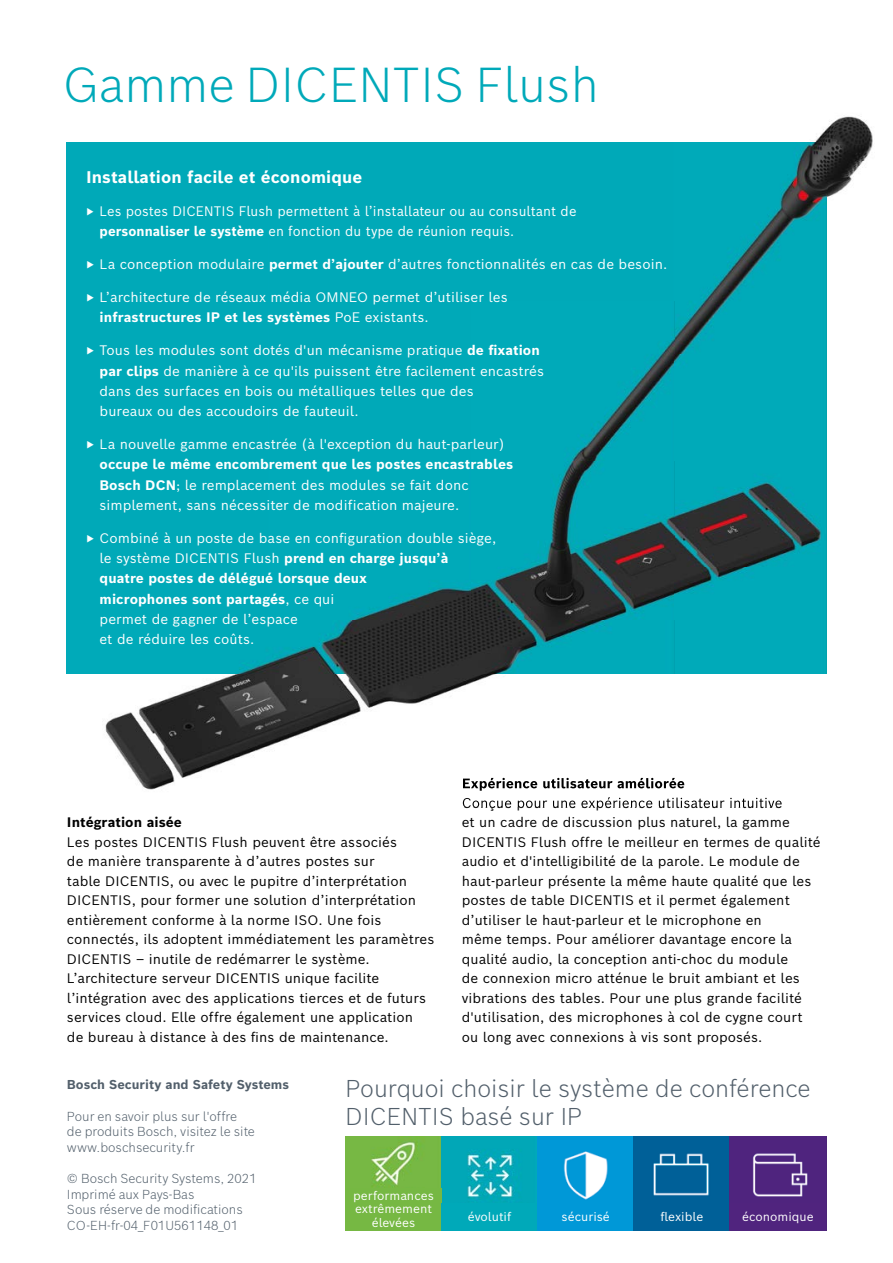
<style>
.page{position:relative;width:893px;height:1263px;background:#fff}
.page>*{position:absolute;margin:0;border:0;box-sizing:border-box;transform-origin:0 0}
.t1{font:300 48px "Bosch Sans";color:#00a9b9}
.t2{font:300 23.85px/28.5px "Bosch Sans";color:#525f6b}
.t3{font:700 16.5px "Bosch Sans";letter-spacing:.005em;color:#fff}
.t4{font:13.5px/19.5px "Bosch Sans";letter-spacing:.005em;color:#000}
.t5{font:13.5px/20.2px "Bosch Sans";letter-spacing:.005em;color:#fff}
.t6{font:13.5px/20.2px "Bosch Sans";letter-spacing:.005em;color:#fff;scale:.96 1}
.t7{font:700 13.5px "Bosch Sans";letter-spacing:.005em;color:#000}
.t8{font:300 12.75px/15.6px "Bosch Sans";color:#525f6b}
.t9{font:700 12.6px "Bosch Sans";color:#525f6b}
.t10{font:12px/13.5px "Bosch Sans";color:#fff;text-align:center}
.s1{font-weight:900;font-size:12px}
.s2{font-weight:700}
</style>
<div class="page">
<img style="left:815px;top:116px;width:58px;height:45px">
<img style="left:66px;top:161px;width:1px;height:513px">
<img style="left:826px;top:161px;width:37px;height:377px">
<img style="left:826px;top:538px;width:1px;height:136px">
<img style="left:105px;top:674px;width:399px;height:130px">
<img style="left:463px;top:778px;width:221px;height:13px">
<img style="left:463px;top:797px;width:319px;height:10px">
<img style="left:67px;top:142px;width:759px;height:532px">
<img style="left:345px;top:1136px;width:481px;height:67px">
<div style="left:345px;top:1188px;width:97px;height:43px;background:#76b843"></div>
<div style="left:442px;top:1203px;width:96px;height:28px;background:#00a9b9"></div>
<div style="left:538px;top:1203px;width:96px;height:28px;background:#0098d7"></div>
<div style="left:634px;top:1203px;width:96px;height:28px;background:#006098"></div>
<div style="left:730px;top:1203px;width:96px;height:28px;background:#50247e"></div>
<h1 class="t1" style="left:63px;top:52px;width:538px">Gamme DICENTIS Flush</h1>
<p class="t3" style="left:86px;top:166px;width:277px">Installation facile et économique</p>
<p class="t6" style="left:100px;top:200px;width:498px;text-indent:-14px"><span class="s1">▶</span> Les postes DICENTIS Flush permettent à l’installateur ou au consultant de <span class="s2">personnaliser le système</span> en fonction du type de réunion requis.</p>
<p class="t5" style="left:86px;top:254px;width:583px"><span class="s1">▶</span> La conception modulaire <span class="s2">permet d’ajouter</span> d’autres fonctionnalités en cas de besoin.</p>
<p class="t5" style="left:100px;top:287px;width:410px;text-indent:-14px"><span class="s1">▶</span> L’architecture de réseaux média OMNEO permet d’utiliser les <span class="s2">infrastructures IP et les systèmes</span> PoE existants.</p>
<p class="t5" style="left:100px;top:340px;width:446px;text-indent:-14px"><span class="s1">▶</span> Tous les modules sont dotés d'un mécanisme pratique <span class="s2">de fixation par clips</span> de manière à ce qu'ils puissent être facilement encastrés dans des surfaces en bois ou métalliques telles que des<br>bureaux ou des accoudoirs de fauteuil.</p>
<p class="t5" style="left:100px;top:434px;width:415px;text-indent:-14px"><span class="s1">▶</span> La nouvelle gamme encastrée (à l'exception du haut-parleur) <span class="s2">occupe le même encombrement que les postes encastrables Bosch DCN</span>; le remplacement des modules se fait donc simplement, sans nécessiter de modification majeure.</p>
<p class="t5" style="left:100px;top:527px;width:398px;text-indent:-14px"><span class="s1">▶</span> Combiné à un poste de base en configuration double siège, le système DICENTIS Flush <span class="s2">prend en charge jusqu’à<br>quatre postes de délégué lorsque deux<br>microphones sont partagés</span>, ce qui<br>permet de gagner de l’espace<br>et de réduire les coûts.</p>
<p class="t7" style="left:67px;top:813px;width:116px">Intégration aisée</p>
<p class="t4" style="left:67px;top:832px;width:369px">Les postes DICENTIS Flush peuvent être associés<br>de manière transparente à d’autres postes sur<br>table DICENTIS, ou avec le pupitre d’interprétation DICENTIS, pour former une solution d’interprétation entièrement conforme à la norme ISO. Une fois connectés, ils adoptent immédiatement les paramètres DICENTIS – inutile de redémarrer le système.<br>L’architecture serveur DICENTIS unique facilite l’intégration avec des applications tierces et de futurs services cloud. Elle offre également une application<br>de bureau à distance à des fins de maintenance.</p>
<p class="t4" style="left:462px;top:793px;width:360px">Conçue pour une expérience utilisateur intuitive<br>et un cadre de discussion plus naturel, la gamme DICENTIS Flush offre le meilleur en termes de qualité audio et d'intelligibilité de la parole. Le module de haut-parleur présente la même haute qualité que les postes de table DICENTIS et il permet également d’utiliser le haut-parleur et le microphone en<br>même temps. Pour améliorer davantage encore la qualité audio, la conception anti-choc du module<br>de connexion micro atténue le bruit ambiant et les vibrations des tables. Pour une plus grande facilité d'utilisation, des microphones à col de cygne court ou long avec connexions à vis sont proposés.</p>
<p class="t9" style="left:67px;top:1076px;width:224px">Bosch Security and Safety Systems</p>
<p class="t8" style="left:67px;top:1108px;width:189px">Pour en savoir plus sur l'offre de produits Bosch, visitez le site www.boschsecurity.fr</p>
<p class="t8" style="left:67px;top:1170px;width:191px">© Bosch Security Systems, 2021<br>Imprimé aux Pays-Bas<br>Sous réserve de modifications<br>CO-EH-fr-04_F01U561148_01</p>
<h2 class="t2" style="left:345px;top:1073px;width:467px">Pourquoi choisir le système de conférence<br>DICENTIS basé sur IP</h2>
<p class="t10" style="left:353px;top:1188px;width:82px">performances extrêmement élevées</p>
<p class="t10" style="left:468px;top:1209px;width:45px">évolutif</p>
<p class="t10" style="left:562px;top:1209px;width:50px">sécurisé</p>
<p class="t10" style="left:660px;top:1209px;width:44px">flexible</p>
<p class="t10" style="left:742px;top:1209px;width:73px">économique</p>
</div>
